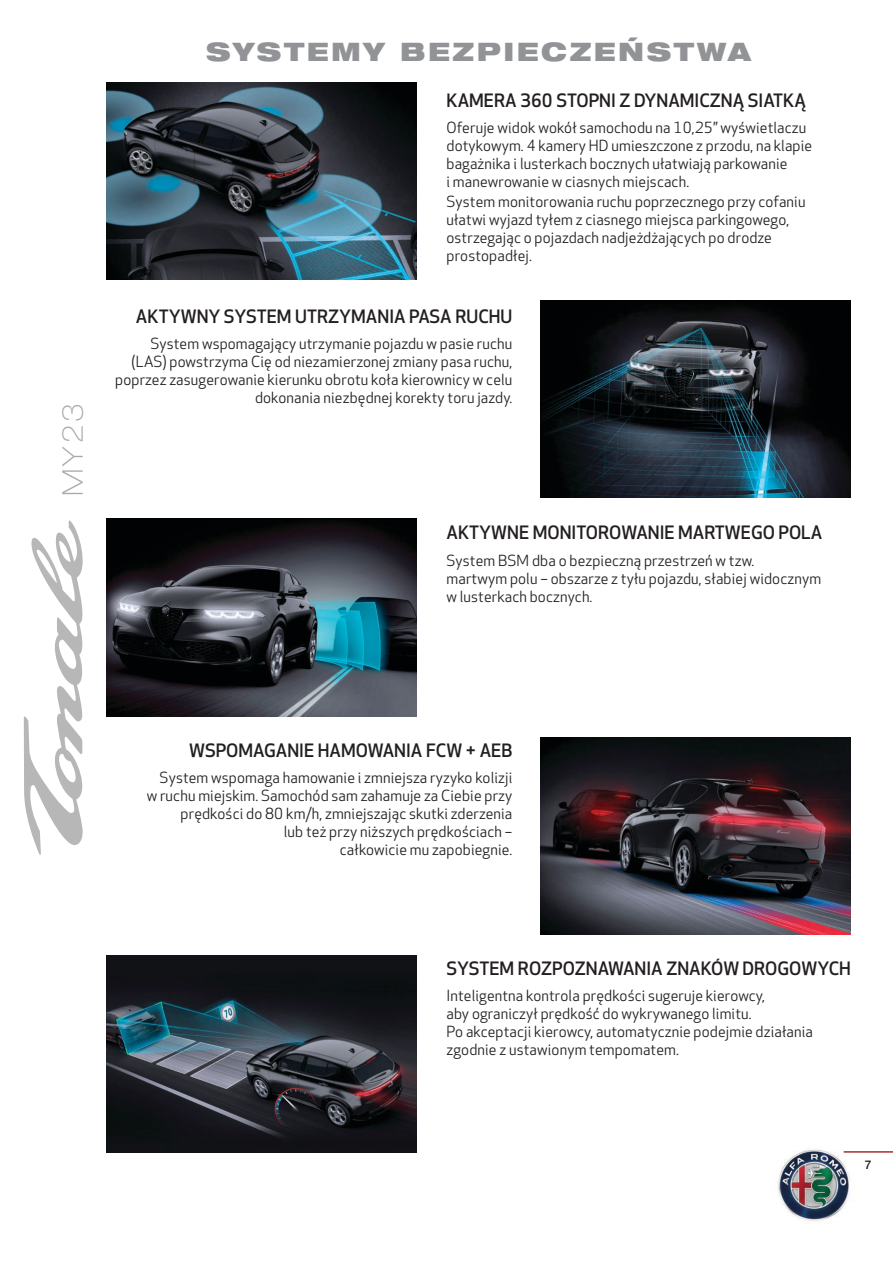
<style>
.page{position:relative;width:893px;height:1263px;background:#fff}
.page>*{position:absolute;margin:0;border:0;box-sizing:border-box;transform-origin:0 0}
.t1{font:100 expanded 28.5px "Helvetica Neue LT Pro";color:#a7a9ac}
.t2{font:900 expanded 25.5px "Helvetica Neue LT Pro";letter-spacing:.1em;color:#929396}
.t3{font:500 18px "Apex New";color:#231f20}
.t4{font:15px/18px "Apex New";letter-spacing:.01em;color:#231f20}
.t5{font:500 12px "Helvetica Neue LT Pro";color:#231f20}
</style>
<div class="page">
<img style="left:778px;top:1149px;width:72px;height:75px">
<hr style="left:844px;top:1151px;width:49px;height:2px;background:#a72c31">
<svg style="left:24px;top:520px;width:59px;height:335px"></svg>
<img style="left:106px;top:82px;width:310px;height:198px">
<img style="left:106px;top:955px;width:310px;height:198px">
<img style="left:541px;top:301px;width:309px;height:197px">
<img style="left:541px;top:737px;width:309px;height:197px">
<img style="left:106px;top:519px;width:310px;height:197px">
<h1 class="t1" style="left:56px;top:496px;width:94px;rotate:-90deg">MY23</h1>
<h2 class="t2" style="left:206px;top:35px;width:546px">SYSTEMY BEZPIECZEŃSTWA</h2>
<p class="t3" style="left:446px;top:90px;width:361px">KAMERA 360 STOPNI Z DYNAMICZNĄ SIATKĄ</p>
<p class="t4" style="left:446px;top:119px;width:367px">Oferuje widok wokół samochodu na 10,25” wyświetlaczu dotykowym. 4 kamery HD umieszczone z przodu, na klapie bagażnika i lusterkach bocznych ułatwiają parkowanie<br>i manewrowanie w ciasnych miejscach.</p>
<p class="t4" style="left:446px;top:193px;width:360px">System monitorowania ruchu poprzecznego przy cofaniu ułatwi wyjazd tyłem z ciasnego miejsca parkingowego, ostrzegając o pojazdach nadjeżdżających po drodze prostopadłej.</p>
<p class="t3" style="left:136px;top:306px;width:378px">AKTYWNY SYSTEM UTRZYMANIA PASA RUCHU</p>
<p class="t4" style="left:115px;top:335px;width:399px;text-align:right">System wspomagający utrzymanie pojazdu w pasie ruchu (LAS) powstrzyma Cię od niezamierzonej zmiany pasa ruchu, poprzez zasugerowanie kierunku obrotu koła kierownicy w celu dokonania niezbędnej korekty toru jazdy.</p>
<p class="t3" style="left:446px;top:522px;width:377px">AKTYWNE MONITOROWANIE MARTWEGO POLA</p>
<p class="t4" style="left:446px;top:552px;width:376px">System BSM dba o bezpieczną przestrzeń w tzw.<br>martwym polu – obszarze z tyłu pojazdu, słabiej widocznym w lusterkach bocznych.</p>
<p class="t3" style="left:189px;top:740px;width:325px">WSPOMAGANIE HAMOWANIA FCW + AEB</p>
<p class="t4" style="left:147px;top:769px;width:367px;text-align:right">System wspomaga hamowanie i zmniejsza ryzyko kolizji w ruchu miejskim. Samochód sam zahamuje za Ciebie przy prędkości do 80 km/h, zmniejszając skutki zderzenia<br>lub też przy niższych prędkościach –<br>całkowicie mu zapobiegnie.</p>
<p class="t3" style="left:446px;top:958px;width:406px">SYSTEM ROZPOZNAWANIA ZNAKÓW DROGOWYCH</p>
<p class="t4" style="left:446px;top:987px;width:368px">Inteligentna kontrola prędkości sugeruje kierowcy,<br>aby ograniczył prędkość do wykrywanego limitu.<br>Po akceptacji kierowcy, automatycznie podejmie działania zgodnie z ustawionym tempomatem.</p>
<p class="t5" style="left:865px;top:1158px;width:8px">7</p>
</div>
